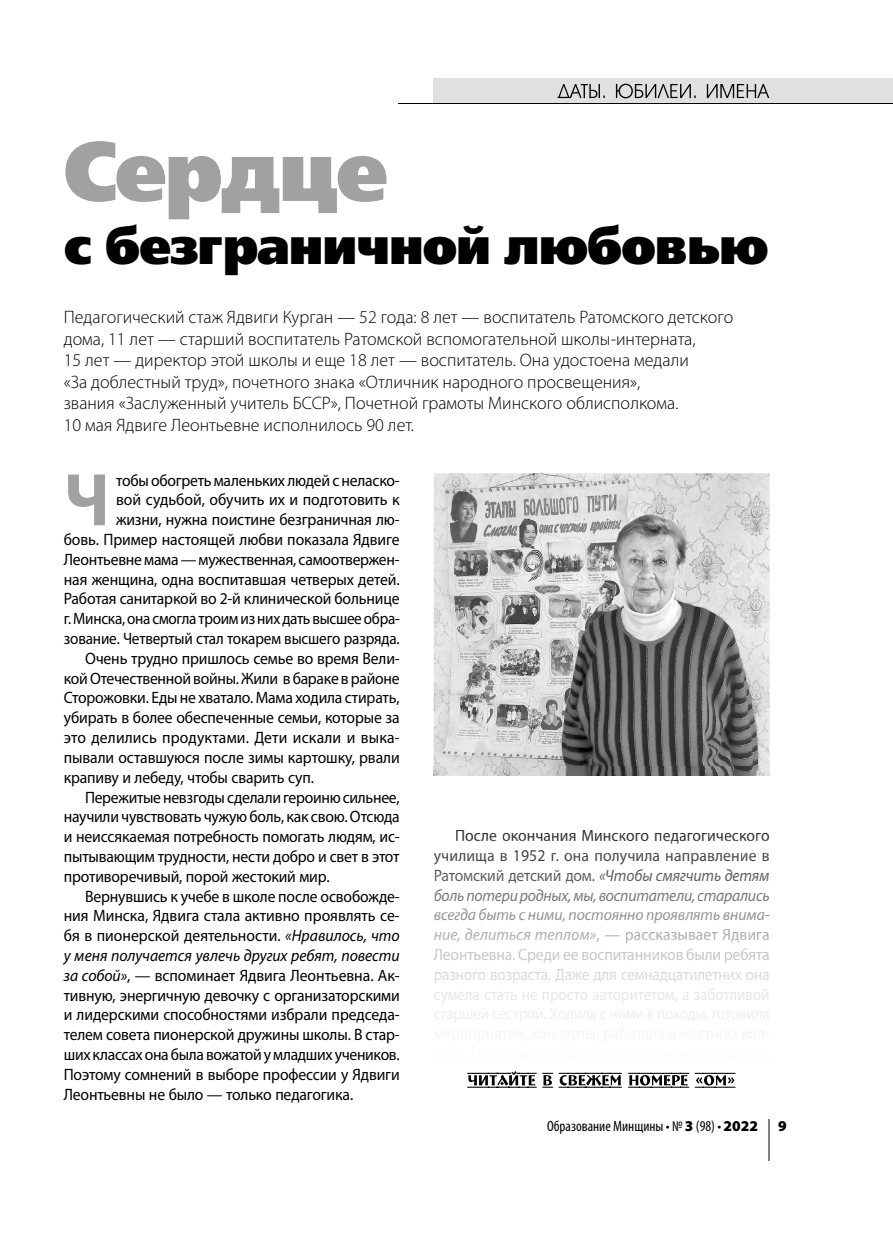
<style>
.page{position:relative;width:893px;height:1238px;background:#fff}
.page>*{position:absolute;margin:0;border:0;box-sizing:border-box;transform-origin:0 0}
.t1{font:84px "Free Set Black C";letter-spacing:-.025em;color:#a1a1a1}
.t2{font:700 75.3px "Myriad Pro";color:#a1a1a1;scale:.95 1}
.t3{font:51px "Free Set Black C";letter-spacing:-.02em;color:#000}
.t4{font:300 18px/21.6px "Myriad Pro";color:#000}
.t5{font:16.5px "Myriad Pro";letter-spacing:-.01em;color:#000;scale:.95 1}
.t6{font:16.5px/19.8px "Myriad Pro";letter-spacing:-.005em;color:#d6d6d6;text-align:justify;scale:.92 1}
.t7{font:16.5px "Myriad Pro";letter-spacing:-.01em;color:#000;scale:.92 1}
.t8{font:italic 16.5px "Myriad Pro";letter-spacing:-.005em;color:#000;scale:.95 1}
.t9{font:16.5px "Myriad Pro";letter-spacing:.01em;color:#000;scale:.95 1}
.t10{font:condensed 15px "Myriad Pro";color:#000}
.t11{font:900 15px "Myriad Pro";color:#000}
.s1{font-style:italic}
.s2{color:#2f2f2f}
.s3{color:#303030}
.s4{color:#3f3f3f}
.s5{color:#3d3d3d}
.s6{color:#454545}
.s7{color:#3e3e3e}
.s8{color:#565656}
.s9{color:#575757}
.s10{color:#555}
.s11{color:#5e5e5e}
.s12{font-style:italic;color:#555}
.s13{font-style:italic;color:#575757}
.s14{font-style:italic;color:#6f6f6f}
.s15{font-style:italic;color:#717171}
.s16{font-style:italic;color:#707070}
.s17{font-style:italic;color:#6e6e6e}
.s18{font-style:italic;color:#767676}
.s19{font-style:italic;color:#777}
.s20{font-style:italic;color:#797979}
.s21{font-style:italic;color:#939393}
.s22{font-style:italic;color:#898989}
.s23{font-style:italic;color:#8c8c8c}
.s24{font-style:italic;color:#8b8b8b}
.s25{font-style:italic;color:#979797}
.s26{font-style:italic;color:#aeaeae}
.s27{font-style:italic;color:#adadad}
.s28{font-style:italic;color:#a4a4a4}
.s29{color:#b1b1b1}
.s30{color:#aeaeae}
.s31{color:#adadad}
.s32{color:#a4a4a4}
.s33{color:#bfbfbf}
.s34{color:#c6c6c6}
.s35{color:#c7c7c7}
.s36{color:#cacaca}
.s37{color:#c8c8c8}
.s38{color:#bebebe}
.s39{color:#dcdcdc}
.s40{color:#d5d5d5}
.s41{color:#e4e4e4}
.s42{color:#e8e8e8}
.s43{color:#e5e5e5}
.s44{color:#e3e3e3}
.s45{font-weight:900;font-stretch:normal}
</style>
<div class="page">
<hr style="left:769px;top:1120px;width:1px;height:41px;background:#808080">
<div style="left:433px;top:78px;width:460px;height:25px;background:#e0e0e0"></div>
<svg style="left:558px;top:84px;width:211px;height:14px"></svg>
<hr style="left:399px;top:103px;width:494px;height:1px;background:#000">
<img style="left:434px;top:473px;width:336px;height:294px">
<img style="left:434px;top:767px;width:336px;height:321px">
<img style="left:456px;top:830px;width:314px;height:14px">
<img style="left:434px;top:850px;width:336px;height:15px">
<img style="left:435px;top:869px;width:160px;height:14px">
<img style="left:600px;top:869px;width:170px;height:12px">
<img style="left:434px;top:889px;width:336px;height:15px">
<img style="left:434px;top:908px;width:335px;height:16px">
<img style="left:434px;top:928px;width:336px;height:15px">
<img style="left:434px;top:948px;width:336px;height:15px">
<img style="left:435px;top:969px;width:335px;height:14px">
<img style="left:434px;top:988px;width:336px;height:15px">
<img style="left:434px;top:1008px;width:336px;height:15px">
<img style="left:434px;top:1027px;width:335px;height:15px">
<img style="left:434px;top:1048px;width:336px;height:15px">
<img style="left:435px;top:1067px;width:335px;height:15px">
<svg style="left:467px;top:1071px;width:268px;height:17px"></svg>
<h1 class="t1" style="left:64px;top:123px;width:326px">Сердце</h1>
<h3 class="t3" style="left:64px;top:217px;width:706px">с безграничной любовью</h3>
<p class="t4" style="left:64px;top:306px;width:671px">Педагогический стаж Ядвиги Курган — 52 года: 8 лет — воспитатель Ратомского детского дома, 11 лет — старший воспитатель Ратомской вспомогательной школы-интерната,<br>15 лет — директор этой школы и еще 18 лет — воспитатель. Она удостоена медали<br>«За доблестный труд», почетного знака «Отличник народного просвещения»,<br>звания «Заслуженный учитель БССР», Почетной грамоты Минского облисполкома.<br>10 мая Ядвиге Леонтьевне исполнилось 90 лет.</p>
<h2 class="t2" style="left:64px;top:455px;width:50px">Ч</h2>
<p class="t5" style="left:116px;top:470px;width:300px">тобы обогреть маленьких людей с неласко-</p>
<p class="t5" style="left:116px;top:490px;width:300px">вой судьбой, обучить их и подготовить к</p>
<p class="t5" style="left:116px;top:510px;width:300px">жизни, нужна поистине безграничная лю-</p>
<p class="t5" style="left:64px;top:530px;width:355px">бовь. Пример настоящей любви показала Ядвиге</p>
<p class="t5" style="left:64px;top:549px;width:355px">Леонтьевне мама — мужественная, самоотвержен-</p>
<p class="t5" style="left:64px;top:569px;width:355px">ная женщина, одна воспитавшая четверых детей.</p>
<p class="t5" style="left:64px;top:589px;width:355px">Работая санитаркой во 2-й клинической больнице</p>
<p class="t7" style="left:64px;top:609px;width:367px">г. Минска, она смогла троим из них дать высшее обра-</p>
<p class="t7" style="left:64px;top:629px;width:367px">зование. Четвертый стал токарем высшего разряда.</p>
<p class="t5" style="left:85px;top:648px;width:333px">Очень трудно пришлось семье во время Вели-</p>
<p class="t5" style="left:64px;top:668px;width:355px">кой Отечественной войны. Жили в бараке в районе</p>
<p class="t5" style="left:64px;top:688px;width:355px">Сторожовки. Еды не хватало. Мама ходила стирать,</p>
<p class="t5" style="left:64px;top:708px;width:355px">убирать в более обеспеченные семьи, которые за</p>
<p class="t9" style="left:64px;top:728px;width:355px">это делились продуктами. Дети искали и выка-</p>
<p class="t5" style="left:64px;top:747px;width:355px">пывали оставшуюся после зимы картошку, рвали</p>
<p class="t5" style="left:64px;top:767px;width:265px">крапиву и лебеду, чтобы сварить суп.</p>
<p class="t5" style="left:85px;top:787px;width:333px">Пережитые невзгоды сделали героиню сильнее,</p>
<p class="t5" style="left:64px;top:807px;width:355px">научили чувствовать чужую боль, как свою. Отсюда</p>
<p class="t5" style="left:64px;top:827px;width:355px">и неиссякаемая потребность помогать людям, ис-</p>
<p class="t5" style="left:64px;top:846px;width:355px">пытывающим трудности, нести добро и свет в этот</p>
<p class="t5" style="left:64px;top:866px;width:282px">противоречивый, порой жестокий мир.</p>
<p class="t5" style="left:85px;top:886px;width:333px">Вернувшись к учебе в школе после освобожде-</p>
<p class="t5" style="left:64px;top:906px;width:355px">ния Минска, Ядвига стала активно проявлять се-</p>
<p class="t5" style="left:64px;top:926px;width:355px">бя в пионерской деятельности. <span class="s1">«Нравилось, что</span></p>
<p class="t8" style="left:64px;top:945px;width:355px">у меня получается увлечь других ребят, повести</p>
<p class="t5" style="left:64px;top:965px;width:355px"><span class="s1">за собой»</span>, — вспоминает Ядвига Леонтьевна. Ак-</p>
<p class="t5" style="left:64px;top:985px;width:355px">тивную, энергичную девочку с организаторскими</p>
<p class="t5" style="left:64px;top:1005px;width:355px">и лидерскими способностями избрали председа-</p>
<p class="t5" style="left:64px;top:1025px;width:355px">телем совета пионерской дружины школы. В стар-</p>
<p class="t5" style="left:64px;top:1044px;width:355px">ших классах она была вожатой у младших учеников.</p>
<p class="t5" style="left:64px;top:1064px;width:355px">Поэтому сомнений в выборе профессии у Ядвиги</p>
<p class="t5" style="left:64px;top:1084px;width:306px">Леонтьевны не было — только педагогика.</p>
<p class="t6" style="left:434px;top:826px;width:367px;text-indent:21px"><span class="s2">По</span><span class="s3">сле окончания</span> <span class="s2">Ми</span><span class="s3">нского педагогического </span><span class="s4">училища в</span> <span class="s5">1952</span> <span class="s4">г</span><span class="s6">.</span> <span class="s4">она получила</span> <span class="s7">н</span><span class="s4">аправление в </span><span class="s8">Ра</span><span class="s9">томски</span><span class="s10">й</span> <span class="s9">детски</span><span class="s10">й</span> <span class="s9">дом</span><span class="s11">.</span> <span class="s12">«Ч</span><span class="s13">то</span><span class="s12">бы</span> <span class="s13">смягчить</span> <span class="s12">де</span><span class="s13">тям </span><span class="s14">бо</span><span class="s15">ль</span><span class="s16">потер</span><span class="s15">и</span> <span class="s16">ро</span><span class="s17">дн</span><span class="s15">ых</span><span class="s18">,</span> <span class="s15">мы</span><span class="s19">,</span> <span class="s16">воспитател</span><span class="s15">и</span><span class="s20">,</span> <span class="s16">стара</span><span class="s15">ли</span><span class="s16">сь </span><span class="s21">всег</span><span class="s22">да б</span><span class="s23">ыт</span><span class="s24">ь</span> <span class="s23">с ними</span><span class="s25">,</span> <span class="s23">постоянно проявлять внима&shy;</span><span class="s26">ни</span><span class="s27">е,</span> <span class="s28">д</span><span class="s27">елиться теплом»</span><span class="s29">,</span> <span class="s30">—</span> <span class="s31">рассказывает</span> <span class="s32">Я</span><span class="s31">двига </span><span class="s33">Л</span><span class="s34">е</span><span class="s35">онтьевна</span><span class="s36">.</span> <span class="s35">Ср</span><span class="s37">ед</span><span class="s35">и ее вос</span><span class="s34">пи</span><span class="s35">танников</span> <span class="s38">б</span><span class="s35">ыл</span><span class="s34">и</span> <span class="s35">ре</span><span class="s33">б</span><span class="s34">я</span><span class="s35">та </span>разного возраста<span class="s39">.</span> <span class="s40">Да</span>же для семнадцатилетних она <span class="s41">суме</span><span class="s42">ла</span> <span class="s41">с</span><span class="s42">та</span><span class="s43">ть</span> <span class="s41">не просто авторитетом</span><span class="s42">,</span> <span class="s41">а забо</span><span class="s43">тл</span><span class="s41">ив</span><span class="s44">ой</span></p>
<p class="t10" style="left:547px;top:1117px;width:212px">Образование Минщины • № <span class="s45">3</span> (98) • <span class="s45">2022</span></p>
<p class="t11" style="left:778px;top:1117px;width:10px">9</p>
</div>
